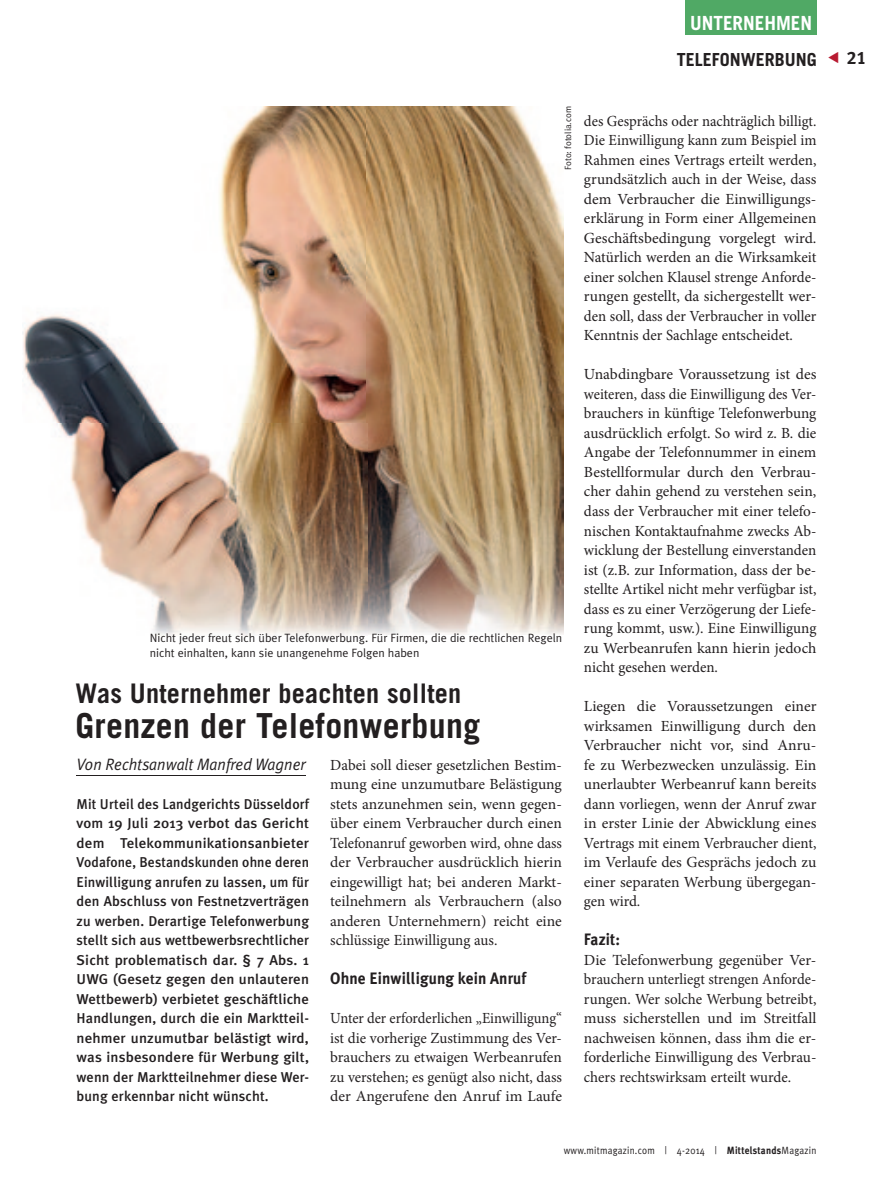
<style>
.page{position:relative;width:893px;height:1191px;background:#fff}
.page>*{position:absolute;margin:0;border:0;box-sizing:border-box;transform-origin:0 0}
.t1{font:700 34.5px "Trade Gothic";letter-spacing:.01em;color:#231f20}
.t2{font:700 27px "Trade Gothic";letter-spacing:.01em;color:#231f20}
.t3{font:700 19.5px "Trade Gothic";color:#fff}
.t4{font:700 18px "Trade Gothic";color:#231f20}
.t5{font:18px "Trade Gothic Bold Two";letter-spacing:-.01em;color:#231f20}
.t6{font:18px "Meta Plus Bold Caps";color:#231f20}
.t7{font:700 16.5px "Meta Plus";letter-spacing:.01em;color:#231f20;scale:.93 1}
.t8{font:italic 16.5px "Meta Plus Normal";color:#231f20;scale:.95 1}
.t9{font:15.45px/19.5px "Minion Pro";color:#231f20;text-align:justify}
.t10{font:15.45px/19.5px "Minion Pro";color:#231f20;text-align:justify;scale:.95 1}
.t11{font:15.45px/19.5px "Minion Pro";color:#231f20;text-align:justify;scale:.94 1}
.t12{font:500 14.25px/19.5px "Meta Plus";letter-spacing:.01em;color:#231f20;text-align:justify}
.t13{font:12px/15px "Meta Plus Normal";color:#231f20}
.t14{font:10.5px "Meta Plus Normal";letter-spacing:.025em;color:#231f20;scale:.9 1}
.t15{font:9px "Meta Plus Normal";color:#231f20}
.s1{font-family:"Meta Plus";font-weight:700}
</style>
<div class="page">
<div style="left:685px;top:0;width:131px;height:34px;background:#50a965"></div>
<img style="left:23px;top:106px;width:540px;height:529px">
<hr style="left:77px;top:775px;width:229px;height:1px;background:#231f20">
<p class="t3" style="left:690px;top:11px;width:124px">untErnEhMEn</p>
<p class="t5" style="left:683px;top:47px;width:135px">UNTERNEHMEN</p>
<p class="t4" style="left:677px;top:48px;width:142px">tElEfonWErBunG</p>
<p class="t15" style="left:563px;top:170px;width:65px;rotate:-90deg">Foto: fotolia.com</p>
<p class="t13" style="left:150px;top:630px;width:414px">Nicht jeder freut sich über Telefonwerbung. Für Firmen, die die rechtlichen Regeln nicht einhalten, kann sie unangenehme Folgen haben</p>
<h2 class="t2" style="left:75px;top:677px;width:387px">Was unternehmer beachten sollten</h2>
<h1 class="t1" style="left:75px;top:704px;width:406px">Grenzen der telefonwerbung</h1>
<p class="t9" style="left:330px;top:755px;width:233px">Dabei soll dieser gesetzlichen Bestim&shy;mung eine unzumutbare Belästigung stets anzunehmen sein, wenn gegen&shy;über einem Verbraucher durch einen Telefonanruf geworben wird, ohne dass der Verbraucher ausdrücklich hierin eingewilligt hat; bei anderen Markt&shy;teilnehmern als Verbrauchern (also anderen Unternehmern) reicht eine schlüssige Einwilligung aus.</p>
<p class="t7" style="left:330px;top:969px;width:212px">Ohne Einwilligung kein Anruf</p>
<p class="t11" style="left:330px;top:1008px;width:248px">Unter der erforderlichen „Einwilligung“ ist die vorherige Zustimmung des Ver&shy;brauchers zu etwaigen Werbeanrufen zu verstehen; es genügt also nicht, dass der Angerufene den Anruf im Laufe</p>
<p class="t8" style="left:77px;top:754px;width:243px">Von Rechtsanwalt Manfred Wagner</p>
<p class="t12" style="left:77px;top:793px;width:234px">Mit Urteil des Landgerichts Düsseldorf vom 19 Juli 2013 verbot das Gericht dem Telekommunikationsanbieter Vodafone, Bestandskunden ohne deren Einwilligung anrufen zu lassen, um für den Abschluss von Festnetzverträgen zu werben. Derartige Telefonwerbung stellt sich aus wettbewerbsrechtlicher Sicht problematisch dar. § 7 Abs. 1<br>UWG (Gesetz gegen den unlauteren Wettbewerb) verbietet geschäftliche Handlungen, durch die ein Marktteil&shy;nehmer unzumutbar belästigt wird, was insbesondere für Werbung gilt, wenn der Marktteilnehmer diese Wer&shy;bung erkennbar nicht wünscht.</p>
<p class="t10" style="left:584px;top:111px;width:246px">des Gesprächs oder nachträglich billigt.<br>Die Einwilligung kann zum Beispiel im Rahmen eines Vertrags erteilt werden, grundsätzlich auch in der Weise, dass dem Verbraucher die Einwilligungs&shy;erklärung in Form einer Allgemeinen Geschäftsbedingung vorgelegt wird.<br>Natürlich werden an die Wirksamkeit einer solchen Klausel strenge Anforde&shy;rungen gestellt, da sichergestellt wer&shy;den soll, dass der Verbraucher in voller Kenntnis der Sachlage entscheidet.</p>
<p class="t9" style="left:584px;top:365px;width:234px">Unabdingbare Voraussetzung ist des weiteren, dass die Einwilligung des Ver&shy;brauchers in künftige Telefonwerbung ausdrücklich erfolgt. So wird z. B. die Angabe der Telefonnummer in einem Bestellformular durch den Verbrau&shy;cher dahin gehend zu verstehen sein, dass der Verbraucher mit einer telefo&shy;nischen Kontaktaufnahme zwecks Ab&shy;wicklung der Bestellung einverstanden ist (z.B. zur Information, dass der be&shy;stellte Artikel nicht mehr verfügbar ist, dass es zu einer Verzögerung der Liefe&shy;rung kommt, usw.). Eine Einwilligung zu Werbeanrufen kann hierin jedoch nicht gesehen werden.</p>
<p class="t9" style="left:584px;top:696px;width:234px">Liegen die Voraussetzungen einer wirksamen Einwilligung durch den Verbraucher nicht vor, sind Anru&shy;fe zu Werbezwecken unzulässig. Ein unerlaubter Werbeanruf kann bereits dann vorliegen, wenn der Anruf zwar in erster Linie der Abwicklung eines Vertrags mit einem Verbraucher dient, im Verlaufe des Gesprächs jedoch zu einer separaten Werbung übergegan&shy;gen wird.</p>
<p class="t7" style="left:584px;top:930px;width:40px">Fazit:</p>
<p class="t9" style="left:584px;top:950px;width:234px">Die Telefonwerbung gegenüber Ver&shy;brauchern unterliegt strengen Anforde&shy;rungen. Wer solche Werbung betreibt, muss sicherstellen und im Streitfall nachweisen können, dass ihm die er&shy;forderliche Einwilligung des Verbrau&shy;chers rechtswirksam erteilt wurde.</p>
<p class="t14" style="left:564px;top:1143px;width:282px">www.mitmagazin.com | 4-2014 | <span class="s1">Mittelstands</span>Magazin</p>
<p class="t6" style="left:847px;top:47px;width:21px">21</p>
</div>
